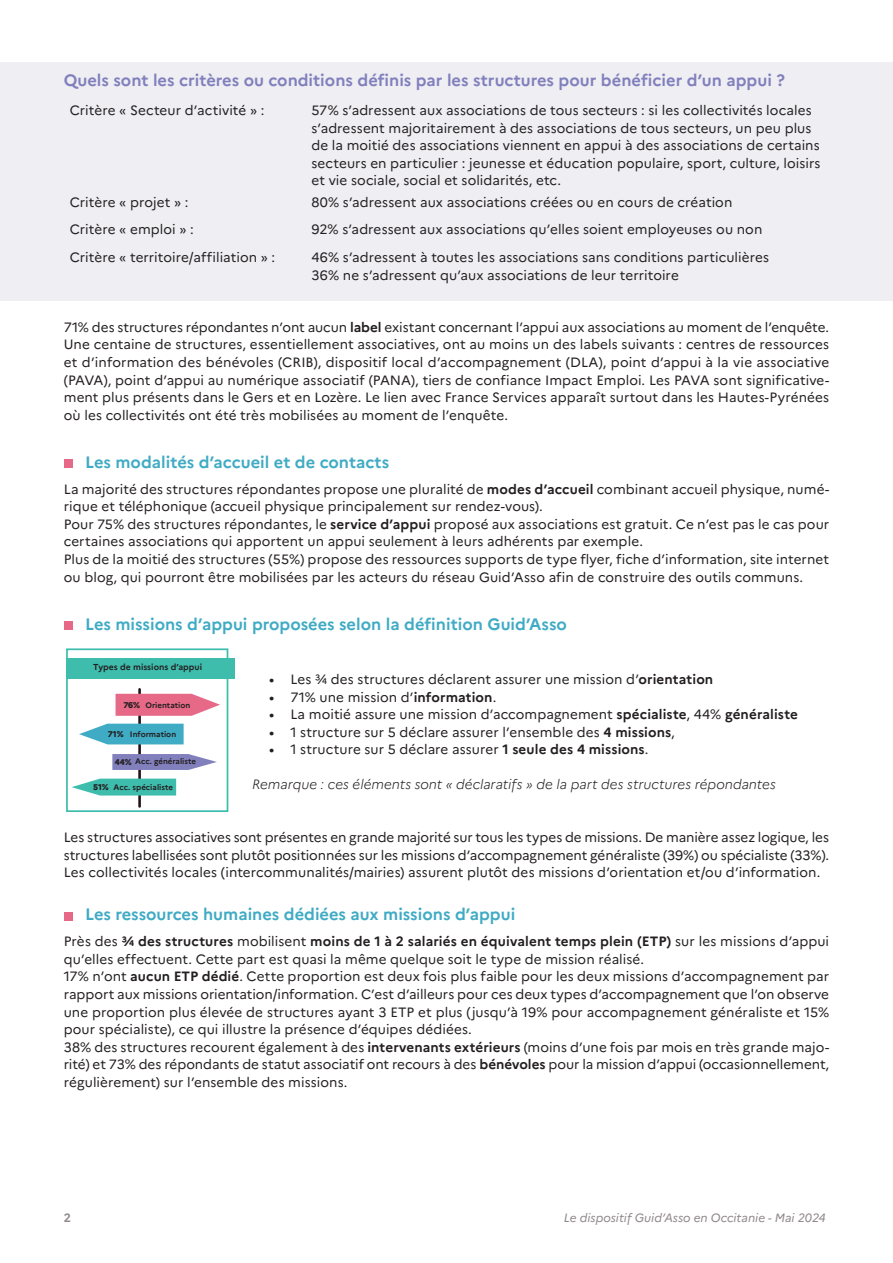
<style>
.page{position:relative;width:893px;height:1263px;background:#fff}
.page>*{position:absolute;margin:0;border:0;box-sizing:border-box;transform-origin:0 0}
.Titre_3_version_2{font:700 16.5px "Marianne";color:#40abc4}
.Titre_3_bleu{font:700 16.5px "Marianne";color:#8180bd}
.t1{font:13.5px/17.5px "Marianne";letter-spacing:.005em;color:#231f20}
.t2{font:italic 300 13.5px "Marianne";color:#231f20}
.t3{font:italic 12px "Marianne";color:#91888b}
.t4{font:700 12px "Marianne";color:#91888b}
.t5{font:700 8.7px "Marianne";color:#231f20}
.t6{font:800 8.4px "Marianne";color:#231f20}
.t7{font:700 7.95px "Marianne";color:#231f20}
.s1{font-weight:700}
.s2{font-weight:500}
.s3{font-weight:800;font-size:8.4px}
</style>
<div class="page">
<div style="left:0;top:62px;width:893px;height:238px;background:#eeeef3"></div>
<div style="left:64px;top:459px;width:8px;height:9px;background:#e66987"></div>
<div style="left:64px;top:621px;width:8px;height:9px;background:#e66987"></div>
<div style="left:66px;top:648px;width:162px;height:164px;background:#fff;border:2px solid #3ebdad"></div>
<hr style="left:138px;top:689px;width:3px;height:117px;background:#231218">
<svg style="left:116px;top:694px;width:104px;height:22px;background:#e97e97"></svg>
<svg style="left:79px;top:724px;width:105px;height:20px;background:#59b6cb"></svg>
<svg style="left:112px;top:754px;width:105px;height:16px;background:#9392c6"></svg>
<svg style="left:72px;top:779px;width:104px;height:16px;background:#56c5b7"></svg>
<div style="left:67px;top:658px;width:168px;height:21px;background:#3ebdad"></div>
<div style="left:64px;top:912px;width:8px;height:8px;background:#e66987"></div>
<p class="Titre_3_bleu" style="left:64px;top:70px;width:723px">Quels sont les critères ou conditions définis par les structures pour bénéficier d’un appui ?</p>
<p class="t1" style="left:70px;top:101px;width:196px">Critère « Secteur d’activité » :</p>
<p class="t1" style="left:311px;top:101px;width:511px">57% s’adressent aux associations de tous secteurs : si les collectivités locales s’adressent majoritairement à des associations de tous secteurs, un peu plus de la moitié des associations viennent en appui à des associations de certains secteurs en particulier : jeunesse et éducation populaire, sport, culture, loisirs et vie sociale, social et solidarités, etc.</p>
<p class="t1" style="left:70px;top:194px;width:120px">Critère « projet » :</p>
<p class="t1" style="left:311px;top:194px;width:422px">80% s’adressent aux associations créées ou en cours de création</p>
<p class="t1" style="left:70px;top:220px;width:126px">Critère « emploi » :</p>
<p class="t1" style="left:311px;top:220px;width:452px">92% s’adressent aux associations qu’elles soient employeuses ou non</p>
<p class="t1" style="left:70px;top:249px;width:207px">Critère « territoire/affiliation » :</p>
<p class="t1" style="left:311px;top:249px;width:459px">46% s’adressent à toutes les associations sans conditions particulières</p>
<p class="t1" style="left:311px;top:266px;width:369px">36% ne s’adressent qu’aux associations de leur territoire</p>
<p class="t1" style="left:64px;top:318px;width:767px;text-align:justify">71% des structures répondantes n’ont aucun <span class="s1">label</span> existant concernant l’appui aux associations au moment de l’enquête.<br>Une centaine de structures, essentiellement associatives, ont au moins un des labels suivants : centres de ressources et d’information des bénévoles (CRIB), dispositif local d’accompagnement (DLA), point d’appui à la vie associative (PAVA), point d’appui au numérique associatif (PANA), tiers de confiance Impact Emploi. Les PAVA sont significative&shy;ment plus présents dans le Gers et en Lozère. Le lien avec France Services apparaît surtout dans les Hautes-Pyrénées où les collectivités ont été très mobilisées au moment de l’enquête.</p>
<p class="Titre_3_version_2" style="left:85px;top:452px;width:306px">Les modalités d’accueil et de contacts</p>
<p class="t1" style="left:64px;top:480px;width:767px">La majorité des structures répondantes propose une pluralité de <span class="s1">modes d’accueil</span> combinant accueil physique, numé&shy;rique et téléphonique (accueil physique principalement sur rendez-vous).</p>
<p class="t1" style="left:64px;top:515px;width:767px">Pour 75% des structures répondantes, le <span class="s1">service d’appui</span> proposé aux associations est gratuit. Ce n’est pas le cas pour certaines associations qui apportent un appui seulement à leurs adhérents par exemple.</p>
<p class="t1" style="left:64px;top:550px;width:767px">Plus de la moitié des structures (55%) propose des ressources supports de type flyer, fiche d’information, site internet ou blog, qui pourront être mobilisées par les acteurs du réseau Guid’Asso afin de construire des outils communs.</p>
<p class="Titre_3_version_2" style="left:85px;top:614px;width:483px">Les missions d’appui proposées selon la définition Guid’Asso</p>
<p class="t5" style="left:93px;top:661px;width:110px">Types de missions d’appui</p>
<p class="t1" style="left:269px;top:670px;width:446px"><span class="s2">•</span> Les ¾ des structures déclarent assurer une mission d’<span class="s1">orientation</span></p>
<p class="t1" style="left:269px;top:688px;width:229px"><span class="s2">•</span> 71% une mission d’<span class="s1">information</span>.</p>
<p class="t1" style="left:269px;top:705px;width:530px"><span class="s2">•</span> La moitié assure une mission d’accompagnement <span class="s1">spécialiste</span>, 44% <span class="s1">généraliste</span></p>
<p class="t1" style="left:269px;top:723px;width:407px"><span class="s2">•</span> 1 structure sur 5 déclare assurer l’ensemble des <span class="s1">4 missions</span>,</p>
<p class="t1" style="left:269px;top:741px;width:381px"><span class="s2">•</span> 1 structure sur 5 déclare assurer <span class="s1">1 seule des 4 missions</span>.</p>
<p class="t2" style="left:252px;top:776px;width:525px">Remarque : ces éléments sont « déclaratifs » de la part des structures répondantes</p>
<p class="t1" style="left:64px;top:828px;width:767px;text-align:justify">Les structures associatives sont présentes en grande majorité sur tous les types de missions. De manière assez logique, les structures labellisées sont plutôt positionnées sur les missions d’accompagnement généraliste (39%) ou spécialiste (33%).<br>Les collectivités locales (intercommunalités/mairies) assurent plutôt des missions d’orientation et/ou d’information.</p>
<p class="Titre_3_version_2" style="left:85px;top:904px;width:432px">Les ressources humaines dédiées aux missions d’appui</p>
<p class="t1" style="left:64px;top:933px;width:767px">Près des <span class="s1">¾ des structures</span> mobilisent <span class="s1">moins de 1 à 2 salariés en équivalent temps plein (ETP)</span> sur les missions d’appui qu’elles effectuent. Cette part est quasi la même quelque soit le type de mission réalisé.</p>
<p class="t1" style="left:64px;top:968px;width:767px;text-align:justify">17% n’ont <span class="s1">aucun ETP dédié</span>. Cette proportion est deux fois plus faible pour les deux missions d’accompagnement par rapport aux missions orientation/information. C’est d’ailleurs pour ces deux types d’accompagnement que l’on observe une proportion plus élevée de structures ayant 3 ETP et plus (jusqu’à 19% pour accompagnement généraliste et 15% pour spécialiste), ce qui illustre la présence d’équipes dédiées.</p>
<p class="t1" style="left:64px;top:1038px;width:767px;text-align:justify">38% des structures recourent également à des <span class="s1">intervenants extérieurs</span> (moins d’une fois par mois en très grande majo&shy;rité) et 73% des répondants de statut associatif ont recours à des <span class="s1">bénévoles</span> pour la mission d’appui (occasionnellement, régulièrement) sur l’ensemble des missions.</p>
<p class="t6" style="left:123px;top:700px;width:18px">76%</p>
<p class="t7" style="left:145px;top:700px;width:46px">Orientation</p>
<p class="t6" style="left:108px;top:729px;width:17px">71%</p>
<p class="t7" style="left:130px;top:729px;width:48px">Information</p>
<p class="t7" style="left:115px;top:757px;width:83px"><span class="s3">44%</span> Acc. généraliste</p>
<p class="t6" style="left:93px;top:782px;width:17px">51%</p>
<p class="t7" style="left:114px;top:782px;width:61px">Acc. spécialiste</p>
<p class="t4" style="left:64px;top:1210px;width:9px">2</p>
<p class="t3" style="left:564px;top:1210px;width:263px">Le dispositif Guid’Asso en Occitanie - Mai 2024</p>
</div>
